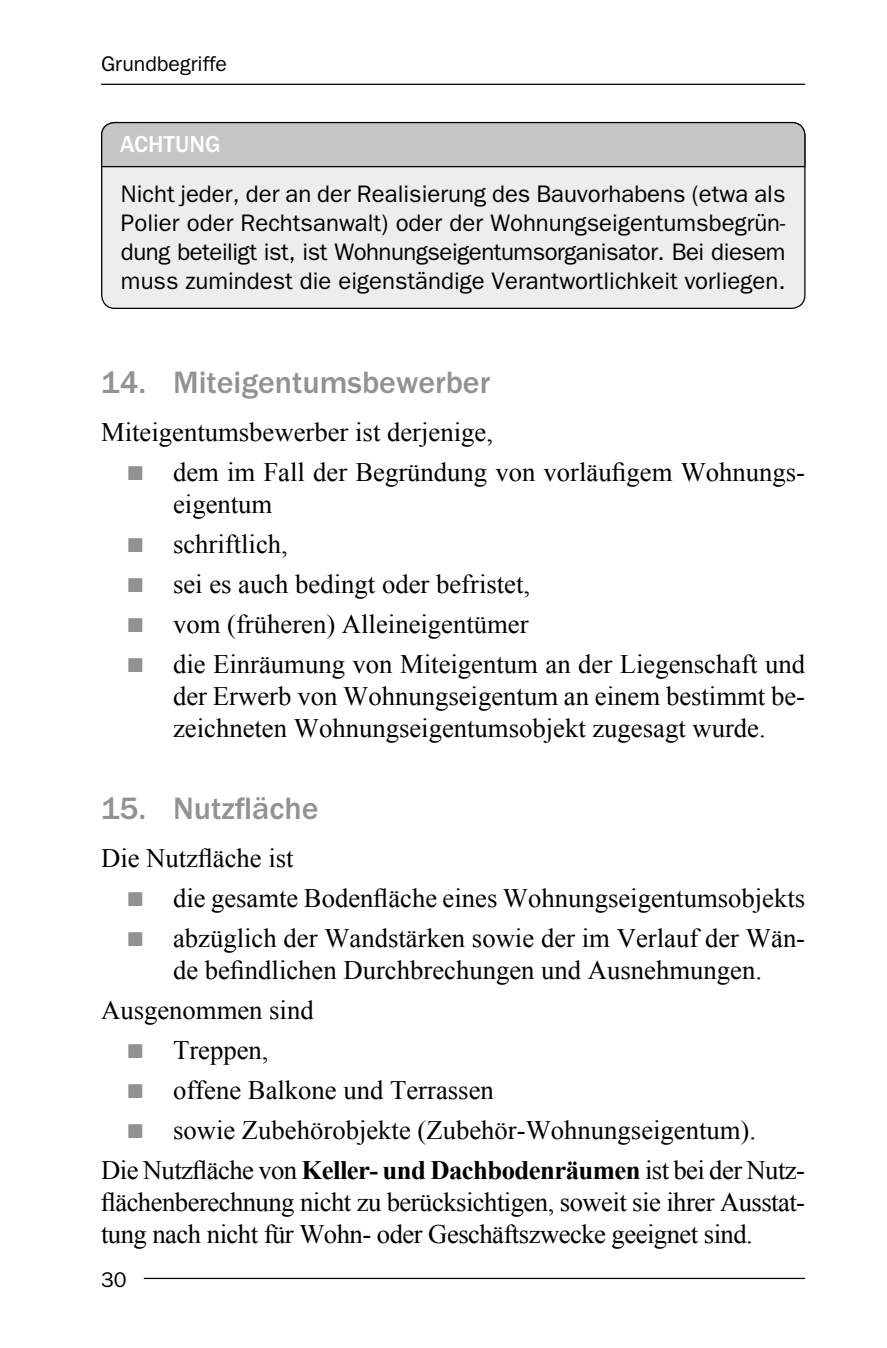
<style>
.page{position:relative;width:887px;height:1348px;background:#fff}
.page>*{position:absolute;margin:0;border:0;box-sizing:border-box;transform-origin:0 0}
.t1{font:500 32px "ITC Franklin Gothic Std";color:#929292}
.t2{font:26.75px/32px "Times New Roman";color:#000}
.t3{font:26.75px/32px "Times New Roman";letter-spacing:-.02em;color:#000}
.t4{font:24px/28.8px "ITC Franklin Gothic Std";color:#000;text-align:justify}
.t5{font:500 24px "ITC Franklin Gothic Std";color:#fff}
.t6{font:21.25px "ITC Franklin Gothic Std";color:#000}
.s1{color:#929292}
.s2{font-weight:700}
</style>
<div class="page">
<hr style="left:101px;top:84px;width:703px;height:1px;background:#000">
<hr style="left:144px;top:1277px;width:660px;height:1px;background:#000">
<div style="left:102px;top:123px;width:702px;height:185px;background:#ededed;border-radius:13px"></div>
<svg style="left:101px;top:121px;width:704px;height:47px;background:#bbb"></svg>
<p class="t6" style="left:101px;top:52px;width:127px">Grundbegriffe</p>
<p class="t5" style="left:120px;top:131px;width:99px">achtung</p>
<p class="t4" style="left:121px;top:180px;width:665px">Nicht jeder, der an der Realisierung des Bauvorhabens (etwa als Polier oder Rechtsanwalt) oder der Wohnungseigentumsbegrün&shy;dung beteiligt ist, ist Wohnungseigentumsorganisator. Bei diesem muss zumindest die eigenständige Verantwortlichkeit vorliegen.</p>
<p class="t1" style="left:101px;top:364px;width:390px">14. Miteigentumsbewerber</p>
<p class="t2" style="left:101px;top:415px;width:393px">Miteigentumsbewerber ist derjenige,</p>
<p class="t2" style="left:173px;top:455px;width:631px;text-indent:-45px"><span class="s1">■</span> dem im Fall der Begründung von vorläufigem Wohnungs&shy;eigentum</p>
<p class="t2" style="left:128px;top:527px;width:162px"><span class="s1">■</span> schriftlich,</p>
<p class="t2" style="left:128px;top:567px;width:404px"><span class="s1">■</span> sei es auch bedingt oder befristet,</p>
<p class="t2" style="left:128px;top:607px;width:402px"><span class="s1">■</span> vom (früheren) Alleineigentümer</p>
<p class="t2" style="left:173px;top:647px;width:633px;text-align:justify;text-indent:-45px"><span class="s1">■</span> die Einräumung von Miteigentum an der Liegenschaft und der Erwerb von Wohnungseigentum an einem bestimmt be&shy;zeichneten Wohnungseigentumsobjekt zugesagt wurde.</p>
<p class="t1" style="left:101px;top:790px;width:219px">15. Nutzfläche</p>
<p class="t2" style="left:101px;top:842px;width:194px">Die Nutzfläche ist</p>
<p class="t2" style="left:128px;top:882px;width:678px"><span class="s1">■</span> die gesamte Bodenfläche eines Wohnungseigentumsobjekts</p>
<p class="t2" style="left:128px;top:922px;width:678px;text-align:center"><span class="s1">■</span> abzüglich der Wandstärken sowie der im Verlauf der Wän&shy;de befindlichen Durchbrechungen und Ausnehmungen.</p>
<p class="t2" style="left:101px;top:993px;width:214px">Ausgenommen sind</p>
<p class="t2" style="left:128px;top:1033px;width:142px"><span class="s1">■</span> Treppen,</p>
<p class="t2" style="left:128px;top:1073px;width:367px"><span class="s1">■</span> offene Balkone und Terrassen</p>
<p class="t2" style="left:101px;top:1109px;width:705px;line-height:40px;text-indent:27px"><span class="s1">■</span> sowie Zubehörobjekte (Zubehör-Wohnungseigentum).<br>Die Nutzfläche von <span class="s2">Keller- und Dachbodenräumen</span> ist bei der Nutz-</p>
<p class="t3" style="left:101px;top:1185px;width:705px">flächenberechnung nicht zu berücksichtigen, soweit sie ihrer Ausstat&shy;tung nach nicht für Wohn- oder Geschäftszwecke geeignet sind.</p>
<p class="t6" style="left:101px;top:1267px;width:27px">30</p>
</div>
